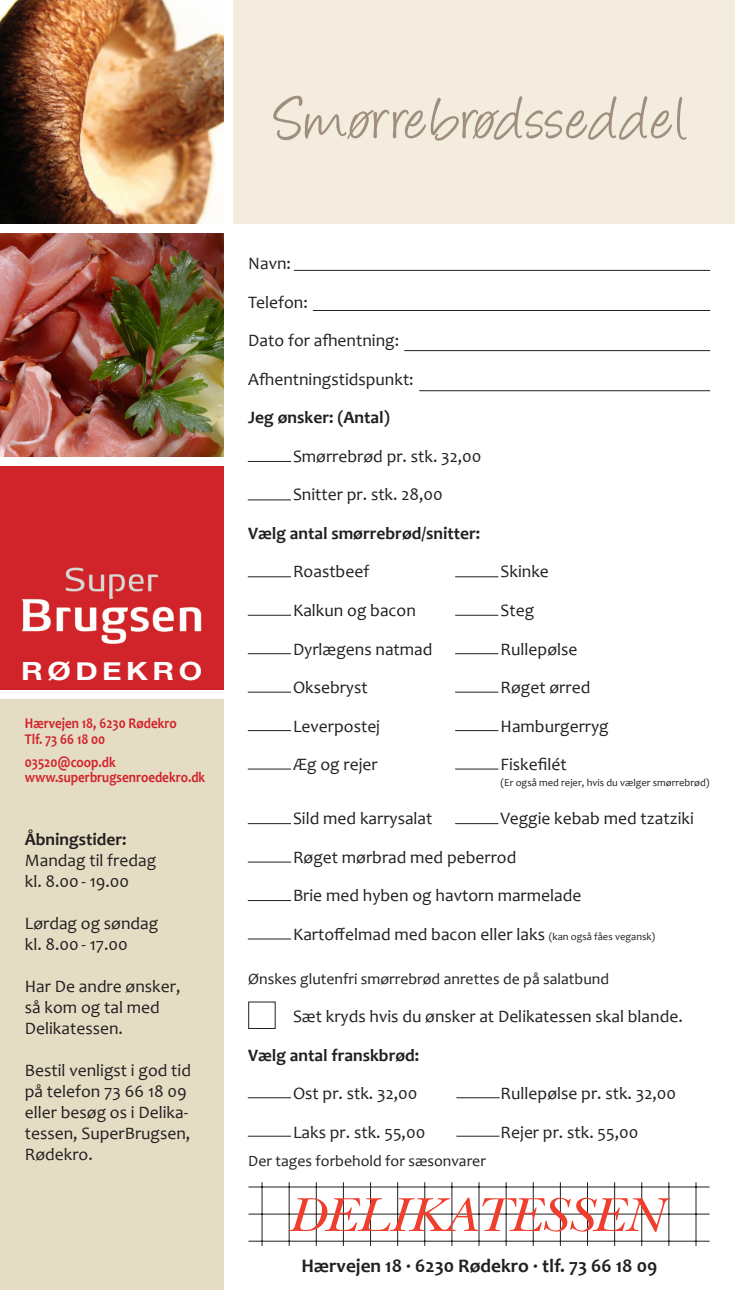
<style>
.page{position:relative;width:735px;height:1290px;background:#fff}
.page>*{position:absolute;margin:0;border:0;box-sizing:border-box;transform-origin:0 0}
.t1{font:69.65px "Angelina";letter-spacing:.035em;color:#a08f7c}
.t2{font:italic 49.7px "New Baskerville";color:#ef3e2e;scale:1.1 1}
.t3{font:700 25.03px "Helvetica Neue";letter-spacing:.15em;color:#fff;scale:1.2 1}
.Brødtekst{font:700 19.25px "Candara";color:#231f20}
.t4{font:300 19.07px "Gill Sans";color:#231f20}
.Brødtekst-2{font:17.5px/21px "Candara";color:#231f20}
.Brødtekst-3{font:700 17.5px "Candara";color:#231f20}
.t5{font:15.75px "Candara";color:#231f20}
.Brødtekst-4{font:700 14.88px "Candara";color:#d1232a;scale:.88 1}
.t6{font:10.5px "Candara";color:#231f20}
.s1{font-size:10.5px}
</style>
<div class="page">
<div style="left:233px;top:0;width:501px;height:223px;background:#f3ecdf"></div>
<img style="left:0;top:0;width:223px;height:223px">
<img style="left:0;top:233px;width:223px;height:223px">
<div style="left:0;top:699px;width:223px;height:591px;background:#e5dcc4"></div>
<svg style="left:347px;top:110px;width:27px;height:29px"></svg>
<svg style="left:472px;top:110px;width:27px;height:29px"></svg>
<div style="left:208px;top:466px;width:15px;height:224px;background:#d1242a"></div>
<div style="left:0;top:466px;width:208px;height:224px;background:#d1242a"></div>
<img style="left:0;top:560px;width:223px;height:90px">
<div style="left:0;top:650px;width:223px;height:24px;background:#d1232a"></div>
<hr style="left:294px;top:270px;width:415px;height:1px;background:#231f20">
<hr style="left:313px;top:310px;width:396px;height:1px;background:#231f20">
<hr style="left:404px;top:350px;width:305px;height:1px;background:#231f20">
<hr style="left:419px;top:390px;width:290px;height:1px;background:#231f20">
<hr style="left:248px;top:576px;width:43px;height:1px;background:#231f20">
<hr style="left:455px;top:576px;width:43px;height:1px;background:#231f20">
<hr style="left:248px;top:461px;width:43px;height:1px;background:#231f20">
<hr style="left:248px;top:615px;width:43px;height:1px;background:#231f20">
<hr style="left:455px;top:615px;width:43px;height:1px;background:#231f20">
<hr style="left:248px;top:499px;width:43px;height:1px;background:#231f20">
<hr style="left:248px;top:653px;width:43px;height:1px;background:#231f20">
<hr style="left:455px;top:653px;width:43px;height:1px;background:#231f20">
<hr style="left:248px;top:692px;width:43px;height:1px;background:#231f20">
<hr style="left:455px;top:692px;width:43px;height:1px;background:#231f20">
<hr style="left:248px;top:823px;width:43px;height:1px;background:#231f20">
<hr style="left:248px;top:861px;width:43px;height:1px;background:#231f20">
<hr style="left:248px;top:900px;width:43px;height:1px;background:#231f20">
<hr style="left:248px;top:938px;width:43px;height:1px;background:#231f20">
<hr style="left:248px;top:730px;width:43px;height:1px;background:#231f20">
<hr style="left:455px;top:730px;width:43px;height:1px;background:#231f20">
<hr style="left:248px;top:1097px;width:43px;height:1px;background:#231f20">
<hr style="left:456px;top:1097px;width:43px;height:1px;background:#231f20">
<hr style="left:248px;top:768px;width:43px;height:1px;background:#231f20">
<hr style="left:455px;top:768px;width:43px;height:1px;background:#231f20">
<hr style="left:455px;top:823px;width:43px;height:1px;background:#231f20">
<hr style="left:248px;top:1136px;width:43px;height:1px;background:#231f20">
<hr style="left:456px;top:1136px;width:43px;height:1px;background:#231f20">
<hr style="left:248px;top:1241px;width:461px;height:1px;background:#231f20">
<hr style="left:248px;top:1213px;width:461px;height:1px;background:#231f20">
<hr style="left:248px;top:1186px;width:461px;height:1px;background:#231f20">
<hr style="left:695px;top:1182px;width:1px;height:64px;background:#231f20">
<hr style="left:668px;top:1182px;width:1px;height:64px;background:#231f20">
<hr style="left:641px;top:1182px;width:1px;height:64px;background:#231f20">
<hr style="left:614px;top:1182px;width:1px;height:64px;background:#231f20">
<hr style="left:586px;top:1182px;width:1px;height:64px;background:#231f20">
<hr style="left:559px;top:1182px;width:1px;height:64px;background:#231f20">
<hr style="left:532px;top:1182px;width:1px;height:64px;background:#231f20">
<hr style="left:505px;top:1182px;width:1px;height:64px;background:#231f20">
<hr style="left:478px;top:1182px;width:1px;height:64px;background:#231f20">
<hr style="left:451px;top:1182px;width:1px;height:64px;background:#231f20">
<hr style="left:424px;top:1182px;width:1px;height:64px;background:#231f20">
<hr style="left:397px;top:1182px;width:1px;height:64px;background:#231f20">
<hr style="left:370px;top:1182px;width:1px;height:64px;background:#231f20">
<hr style="left:343px;top:1182px;width:1px;height:64px;background:#231f20">
<hr style="left:316px;top:1182px;width:1px;height:64px;background:#231f20">
<hr style="left:288px;top:1182px;width:1px;height:64px;background:#231f20">
<hr style="left:261px;top:1182px;width:1px;height:64px;background:#231f20">
<div style="left:248px;top:1001px;width:27px;height:28px;border:1px solid #231f20"></div>
<p class="t1" style="left:275px;top:90px;width:413px">Smorrebrodsseddel</p>
<p class="t3" style="left:21px;top:651px;width:152px">RØDEKRO</p>
<p class="Brødtekst-4" style="left:25px;top:714px;width:174px">Hærvejen 18, 6230 Rødekro</p>
<p class="Brødtekst-4" style="left:25px;top:730px;width:93px">Tlf. 73 66 18 00</p>
<p class="Brødtekst-4" style="left:25px;top:753px;width:105px">03520@coop.dk</p>
<p class="Brødtekst-4" style="left:25px;top:768px;width:206px">www.superbrugsenroedekro.dk</p>
<p class="Brødtekst-3" style="left:25px;top:829px;width:103px">Åbningstider:</p>
<p class="Brødtekst-2" style="left:25px;top:850px;width:133px">Mandag til fredag</p>
<p class="Brødtekst-2" style="left:25px;top:871px;width:106px">kl. 8.00 - 19.00</p>
<p class="Brødtekst-2" style="left:25px;top:913px;width:135px">Lørdag og søndag</p>
<p class="Brødtekst-2" style="left:25px;top:934px;width:104px">kl. 8.00 - 17.00</p>
<p class="Brødtekst-2" style="left:25px;top:976px;width:157px">Har De andre ønsker, så kom og tal med<br>Delikatessen.</p>
<p class="Brødtekst-2" style="left:25px;top:1060px;width:168px">Bestil venligst i god tid på telefon 73 66 18 09</p>
<p class="Brødtekst-2" style="left:25px;top:1102px;width:167px">eller besøg os i Delika&shy;tessen, SuperBrugsen,<br>Rødekro.</p>
<p class="Brødtekst-2" style="left:248px;top:253px;width:44px">Navn:</p>
<p class="Brødtekst-2" style="left:248px;top:292px;width:61px">Telefon:</p>
<p class="Brødtekst-2" style="left:248px;top:330px;width:152px">Dato for afhentning:</p>
<p class="Brødtekst-2" style="left:248px;top:369px;width:167px">Afhentningstidspunkt:</p>
<p class="Brødtekst-3" style="left:248px;top:407px;width:143px">Jeg ønsker: (Antal)</p>
<p class="Brødtekst-2" style="left:293px;top:446px;width:190px">Smørrebrød pr. stk. 32,00</p>
<p class="Brødtekst-2" style="left:293px;top:484px;width:151px">Snitter pr. stk. 28,00</p>
<p class="Brødtekst-3" style="left:248px;top:523px;width:233px">Vælg antal smørrebrød/snitter:</p>
<p class="Brødtekst-2" style="left:293px;top:561px;width:78px">Roastbeef</p>
<p class="Brødtekst-2" style="left:500px;top:561px;width:50px">Skinke</p>
<p class="Brødtekst-2" style="left:293px;top:600px;width:124px">Kalkun og bacon</p>
<p class="Brødtekst-2" style="left:500px;top:600px;width:35px">Steg</p>
<p class="Brødtekst-2" style="left:293px;top:638px;width:141px">Dyrlægens natmad</p>
<p class="Brødtekst-2" style="left:500px;top:638px;width:78px">Rullepølse</p>
<p class="Brødtekst-2" style="left:293px;top:677px;width:76px">Oksebryst</p>
<p class="Brødtekst-2" style="left:500px;top:677px;width:91px">Røget ørred</p>
<p class="Brødtekst-2" style="left:293px;top:715px;width:89px">Leverpostej</p>
<p class="Brødtekst-2" style="left:500px;top:715px;width:110px">Hamburgerryg</p>
<p class="Brødtekst-2" style="left:293px;top:754px;width:86px">Æg og rejer</p>
<p class="Brødtekst-2" style="left:500px;top:754px;width:67px">Fiskefilét</p>
<p class="t6" style="left:500px;top:776px;width:210px">(Er også med rejer, hvis du vælger smørrebrød)</p>
<p class="Brødtekst-2" style="left:293px;top:808px;width:141px">Sild med karrysalat</p>
<p class="Brødtekst-2" style="left:500px;top:808px;width:195px">Veggie kebab med tzatziki</p>
<p class="Brødtekst-2" style="left:293px;top:847px;width:225px">Røget mørbrad med peberrod</p>
<p class="Brødtekst-2" style="left:293px;top:885px;width:290px">Brie med hyben og havtorn marmelade</p>
<p class="Brødtekst-2" style="left:293px;top:924px;width:363px">Kartoffelmad med bacon eller laks <span class="s1">(kan også fåes vegansk)</span></p>
<p class="t5" style="left:248px;top:969px;width:362px">Ønskes glutenfri smørrebrød anrettes de på salatbund</p>
<p class="Brødtekst-2" style="left:293px;top:1006px;width:391px">Sæt kryds hvis du ønsker at Delikatessen skal blande.</p>
<p class="Brødtekst-3" style="left:248px;top:1044px;width:172px">Vælg antal franskbrød:</p>
<p class="Brødtekst-2" style="left:293px;top:1083px;width:126px">Ost pr. stk. 32,00</p>
<p class="Brødtekst-2" style="left:500px;top:1083px;width:177px">Rullepølse pr. stk. 32,00</p>
<p class="Brødtekst-2" style="left:293px;top:1121px;width:134px">Laks pr. stk. 55,00</p>
<p class="Brødtekst-2" style="left:500px;top:1121px;width:139px">Rejer pr. stk. 55,00</p>
<p class="t5" style="left:248px;top:1151px;width:239px">Der tages forbehold for sæsonvarer</p>
<p class="t2" style="left:288px;top:1186px;width:340px">DELIKATESSEN</p>
<p class="t4" style="left:274px;top:1260px;width:411px">HÆRVEJEN 18 · 6230 RØDEKRO · TLF. 73 66 18 09</p>
<p class="Brødtekst" style="left:301px;top:1254px;width:357px">Hærvejen 18 · 6230 Rødekro · tlf. 73 66 18 09</p>
</div>
